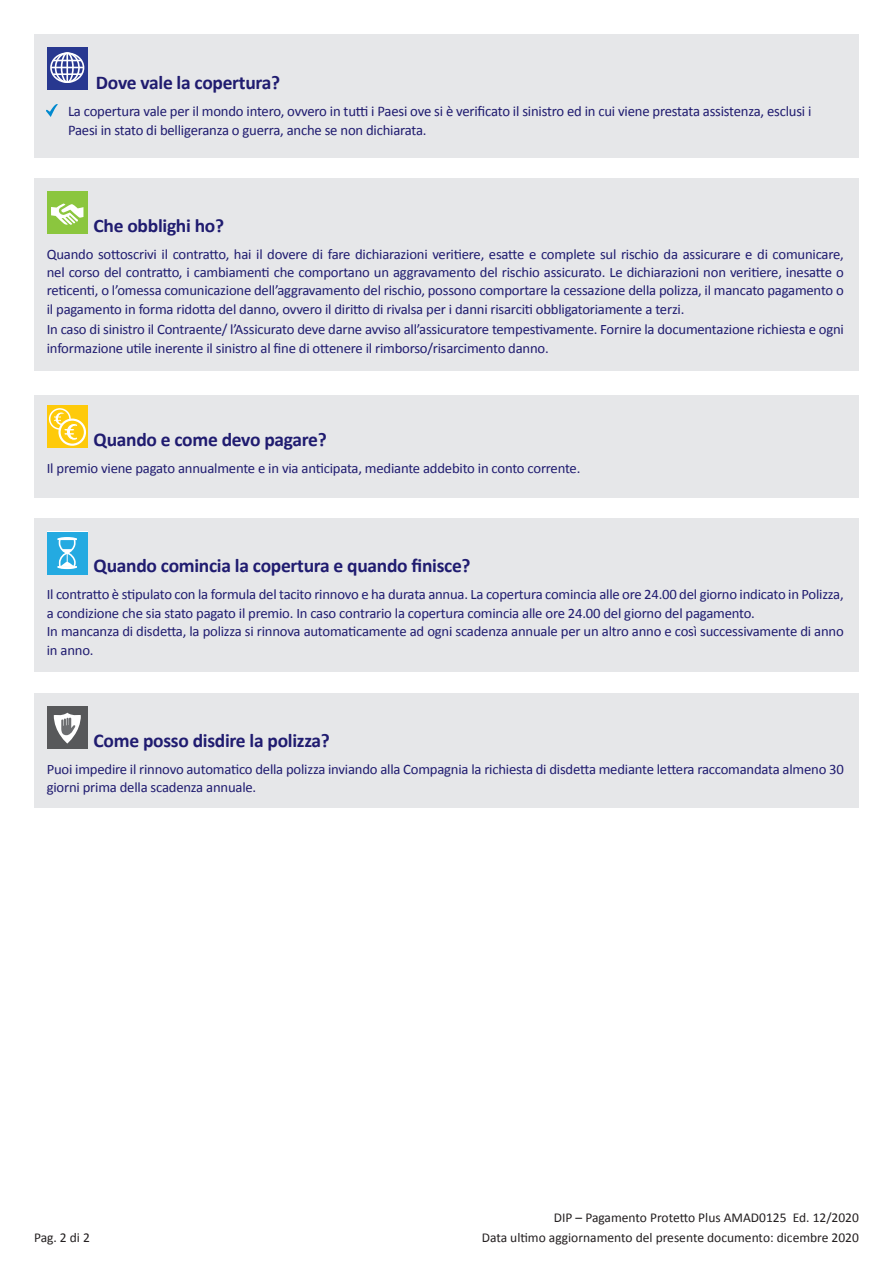
<style>
.page{position:relative;width:893px;height:1263px;background:#fff}
.page>*{position:absolute;margin:0;border:0;box-sizing:border-box;transform-origin:0 0}
.t1{font:700 19.5px "Calibri";letter-spacing:-.015em;color:#201c70}
.t2{font:700 19.05px "Calibri";letter-spacing:-.015em;color:#201c70}
.t3{font:14.7px/18.8px "Calibri";letter-spacing:-.015em;color:#201c70}
.t4{font:14.4px/18.5px "Calibri";letter-spacing:-.015em;color:#201c70}
.t5{font:13.5px/19.2px "Calibri";color:#231f20;text-align:right}
</style>
<div class="page">
<div style="left:34px;top:34px;width:825px;height:123px;background:#e6e7e9"></div>
<svg style="left:47px;top:47px;width:41px;height:42px"></svg>
<div style="left:50px;top:52px;width:34px;height:31px;border:2px solid #fff;border-radius:50%"></div>
<div style="left:55px;top:52px;width:25px;height:31px;border:2px solid #fff;border-radius:50%"></div>
<div style="left:61px;top:52px;width:13px;height:31px;border:2px solid #fff;border-radius:50%"></div>
<hr style="left:66px;top:53px;width:2px;height:30px;background:#fff">
<svg style="left:53px;top:60px;width:29px;height:1px"></svg>
<hr style="left:53px;top:73px;width:29px;height:2px;background:#fff">
<hr style="left:51px;top:67px;width:33px;height:1px;background:#fff">
<svg style="left:47px;top:104px;width:11px;height:12px"></svg>
<div style="left:34px;top:179px;width:825px;height:192px;background:#e6e7e9"></div>
<div style="left:47px;top:191px;width:41px;height:43px;background:#8bc63e"></div>
<svg style="left:51px;top:203px;width:33px;height:22px"></svg>
<div style="left:34px;top:395px;width:825px;height:102px;background:#e6e7e9"></div>
<svg style="left:47px;top:405px;width:41px;height:43px"></svg>
<div style="left:49px;top:408px;width:22px;height:22px;border:2px solid #fff;border-radius:50%"></div>
<svg style="left:60px;top:420px;width:25px;height:25px"></svg>
<div style="left:58px;top:418px;width:28px;height:28px;border:2px solid #fff;border-radius:50%"></div>
<svg style="left:53px;top:411px;width:26px;height:30px"></svg>
<div style="left:34px;top:519px;width:825px;height:153px;background:#e6e7e9"></div>
<div style="left:47px;top:531px;width:41px;height:43px;background:#fff"></div>
<div style="left:47px;top:532px;width:41px;height:42px;background:#24aae1"></div>
<svg style="left:57px;top:537px;width:20px;height:32px"></svg>
<div style="left:34px;top:693px;width:825px;height:115px;background:#e6e7e9"></div>
<div style="left:47px;top:706px;width:41px;height:42px;background:#57585a"></div>
<svg style="left:54px;top:713px;width:27px;height:30px"></svg>
<h1 class="t1" style="left:96px;top:70px;width:186px">Dove vale la copertura?</h1>
<p class="t3" style="left:68px;top:101px;width:745px">La copertura vale per il mondo intero, ovvero in tutti i Paesi ove si è verificato il sinistro ed in cui viene prestata assistenza, esclusi i<br>Paesi in stato di belligeranza o guerra, anche se non dichiarata.</p>
<h2 class="t2" style="left:94px;top:214px;width:132px">Che obblighi ho?</h2>
<p class="t4" style="left:47px;top:244px;width:799px;text-align:justify">Quando sottoscrivi il contratto, hai il dovere di fare dichiarazioni veritiere, esatte e complete sul rischio da assicurare e di comunicare, nel corso del contratto, i cambiamenti che comportano un aggravamento del rischio assicurato. Le dichiarazioni non veritiere, inesatte o reticenti, o l’omessa comunicazione dell’aggravamento del rischio, possono comportare la cessazione della polizza, il mancato pagamento o il pagamento in forma ridotta del danno, ovvero il diritto di rivalsa per i danni risarciti obbligatoriamente a terzi.</p>
<p class="t4" style="left:47px;top:320px;width:799px">In caso di sinistro il Contraente/ l’Assicurato deve darne avviso all’assicuratore tempestivamente. Fornire la documentazione richiesta e ogni informazione utile inerente il sinistro al fine di ottenere il rimborso/risarcimento danno.</p>
<h1 class="t1" style="left:94px;top:428px;width:235px">Quando e come devo pagare?</h1>
<p class="t4" style="left:47px;top:458px;width:535px">Il premio viene pagato annualmente e in via anticipata, mediante addebito in conto corrente.</p>
<h1 class="t1" style="left:94px;top:554px;width:378px">Quando comincia la copertura e quando finisce?</h1>
<p class="t4" style="left:47px;top:585px;width:799px">Il contratto è stipulato con la formula del tacito rinnovo e ha durata annua. La copertura comincia alle ore 24.00 del giorno indicato in Polizza, a condizione che sia stato pagato il premio. In caso contrario la copertura comincia alle ore 24.00 del giorno del pagamento.<br>In mancanza di disdetta, la polizza si rinnova automaticamente ad ogni scadenza annuale per un altro anno e così successivamente di anno in anno.</p>
<h1 class="t1" style="left:94px;top:728px;width:238px">Come posso disdire la polizza?</h1>
<p class="t4" style="left:47px;top:759px;width:798px">Puoi impedire il rinnovo automatico della polizza inviando alla Compagnia la richiesta di disdetta mediante lettera raccomandata almeno 30 giorni prima della scadenza annuale.</p>
<p class="t5" style="left:34px;top:1227px;width:57px">Pag. 2 di 2</p>
<p class="t5" style="left:482px;top:1208px;width:379px">DIP – Pagamento Protetto Plus AMAD0125 Ed. 12/2020<br>Data ultimo aggiornamento del presente documento: dicembre 2020</p>
</div>
